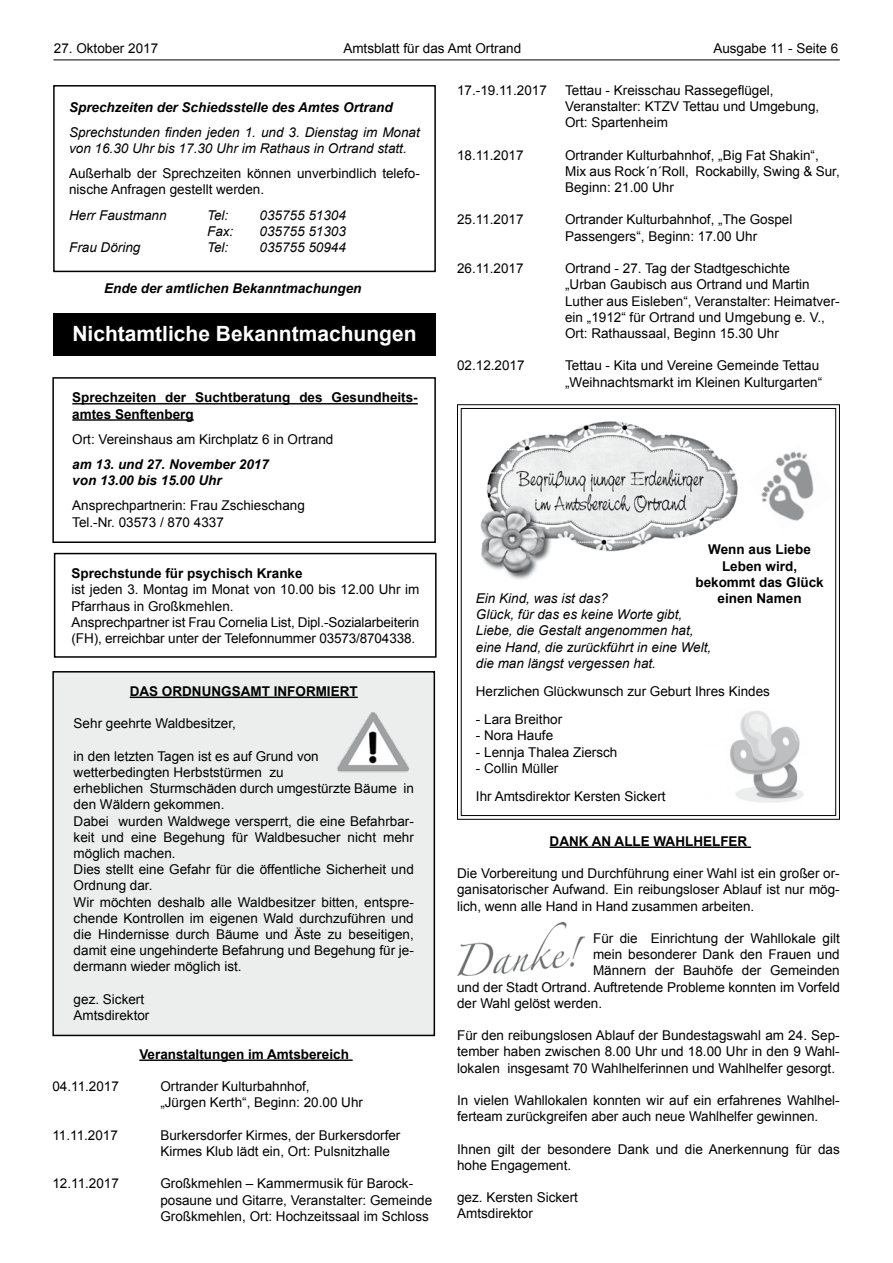
<style>
.page{position:relative;width:893px;height:1263px;background:#fff}
.page>*{position:absolute;margin:0;border:0;box-sizing:border-box;transform-origin:0 0}
.t1{font:700 21px "Arial";color:#fff}
.t2{font:13.5px/16.2px "Arial";color:#000}
.t3{font:italic 13.5px/16.2px "Arial";color:#000}
.t4{font:700 13.5px/16.2px "Arial";color:#000}
.t5{font:italic 700 13.5px/16.2px "Arial";color:#000}
</style>
<div class="page">
<hr style="left:53px;top:60px;width:787px;height:1px;background:#000">
<div style="left:53px;top:672px;width:381px;height:363px;background:#eceded"></div>
<div style="left:52px;top:671px;width:383px;height:365px;border:2px solid #000"></div>
<div style="left:53px;top:313px;width:383px;height:43px;background:#000"></div>
<div style="left:52px;top:377px;width:384px;height:166px;border:2px solid #000"></div>
<hr style="left:72px;top:403px;width:346px;height:1px;background:#000">
<hr style="left:72px;top:419px;width:122px;height:2px;background:#000">
<div style="left:54px;top:553px;width:383px;height:105px;border:2px solid #000"></div>
<svg style="left:457px;top:404px;width:383px;height:416px"></svg>
<div style="left:461px;top:408px;width:375px;height:408px;border:1px solid #000"></div>
<img style="left:473px;top:415px;width:279px;height:184px">
<img style="left:747px;top:444px;width:87px;height:87px">
<div style="left:53px;top:85px;width:383px;height:187px;border:2px solid #000"></div>
<hr style="left:130px;top:697px;width:228px;height:1px;background:#000">
<img style="left:337px;top:712px;width:72px;height:61px">
<hr style="left:139px;top:1059px;width:214px;height:2px;background:#000">
<hr style="left:550px;top:846px;width:201px;height:2px;background:#000">
<img style="left:457px;top:923px;width:128px;height:52px">
<img style="left:704px;top:707px;width:106px;height:102px">
<p class="t2" style="left:54px;top:40px;width:106px">27. Oktober 2017</p>
<p class="t2" style="left:343px;top:40px;width:179px">Amtsblatt für das Amt Ortrand</p>
<p class="t2" style="left:713px;top:40px;width:127px">Ausgabe 11 - Seite 6</p>
<p class="t5" style="left:69px;top:99px;width:325px">Sprechzeiten der Schiedsstelle des Amtes Ortrand</p>
<p class="t3" style="left:69px;top:124px;width:352px">Sprechstunden finden jeden 1. und 3. Dienstag im Monat von 16.30 Uhr bis 17.30 Uhr im Rathaus in Ortrand statt.</p>
<p class="t2" style="left:69px;top:165px;width:352px">Außerhalb der Sprechzeiten können unverbindlich telefo&shy;nische Anfragen gestellt werden.</p>
<p class="t3" style="left:69px;top:207px;width:99px">Herr Faustmann</p>
<p class="t3" style="left:207px;top:207px;width:23px">Tel:</p>
<p class="t3" style="left:260px;top:207px;width:88px">035755 51304</p>
<p class="t3" style="left:207px;top:223px;width:28px">Fax:</p>
<p class="t3" style="left:260px;top:223px;width:88px">035755 51303</p>
<p class="t3" style="left:69px;top:239px;width:73px">Frau Döring</p>
<p class="t3" style="left:207px;top:239px;width:23px">Tel:</p>
<p class="t3" style="left:260px;top:239px;width:88px">035755 50944</p>
<p class="t5" style="left:104px;top:281px;width:259px">Ende der amtlichen Bekanntmachungen</p>
<h1 class="t1" style="left:72px;top:320px;width:346px">Nichtamtliche Bekanntmachungen</h1>
<p class="t4" style="left:72px;top:390px;width:347px">Sprechzeiten der Suchtberatung des Gesundheits&shy;amtes Senftenberg</p>
<p class="t2" style="left:72px;top:431px;width:263px">Ort: Vereinshaus am Kirchplatz 6 in Ortrand</p>
<p class="t5" style="left:72px;top:456px;width:198px">am 13. und 27. November 2017 von 13.00 bis 15.00 Uhr</p>
<p class="t2" style="left:72px;top:498px;width:234px">Ansprechpartnerin: Frau Zschieschang<br>Tel.-Nr. 03573 / 870 4337</p>
<p class="t4" style="left:72px;top:566px;width:233px">Sprechstunde für psychisch Kranke</p>
<p class="t2" style="left:72px;top:582px;width:349px">ist jeden 3. Montag im Monat von 10.00 bis 12.00 Uhr im Pfarrhaus in Großkmehlen.<br>Ansprechpartner ist Frau Cornelia List, Dipl.-Sozialarbeiterin (FH), erreichbar unter der Telefonnummer 03573/8704338.</p>
<p class="t4" style="left:130px;top:683px;width:229px">DAS ORDNUNGSAMT INFORMIERT</p>
<p class="t2" style="left:74px;top:716px;width:164px">Sehr geehrte Waldbesitzer,</p>
<p class="t2" style="left:74px;top:748px;width:342px">in den letzten Tagen ist es auf Grund von wetterbedingten Herbststürmen zu<br>erheblichen Sturmschäden durch umgestürzte Bäume in den Wäldern gekommen.<br>Dabei wurden Waldwege versperrt, die eine Befahrbar&shy;keit und eine Begehung für Waldbesucher nicht mehr möglich machen.<br>Dies stellt eine Gefahr für die öffentliche Sicherheit und Ordnung dar.<br>Wir möchten deshalb alle Waldbesitzer bitten, entspre&shy;chende Kontrollen im eigenen Wald durchzuführen und die Hindernisse durch Bäume und Äste zu beseitigen, damit eine ungehinderte Befahrung und Begehung für je&shy;dermann wieder möglich ist.</p>
<p class="t2" style="left:74px;top:991px;width:77px">gez. Sickert<br>Amtsdirektor</p>
<p class="t4" style="left:139px;top:1046px;width:211px">Veranstaltungen im Amtsbereich</p>
<p class="t2" style="left:52px;top:1078px;width:68px">04.11.2017</p>
<p class="t2" style="left:160px;top:1078px;width:204px">Ortrander Kulturbahnhof,<br>„Jürgen Kerth“, Beginn: 20.00 Uhr</p>
<p class="t2" style="left:52px;top:1127px;width:67px">11.11.2017</p>
<p class="t2" style="left:160px;top:1127px;width:242px">Burkersdorfer Kirmes, der Burkersdorfer<br>Kirmes Klub lädt ein, Ort: Pulsnitzhalle</p>
<p class="t2" style="left:52px;top:1176px;width:68px">12.11.2017</p>
<p class="t2" style="left:160px;top:1176px;width:273px">Großkmehlen – Kammermusik für Barock&shy;posaune und Gitarre, Veranstalter: Gemeinde<br>Großkmehlen, Ort: Hochzeitssaal im Schloss</p>
<p class="t2" style="left:457px;top:82px;width:91px">17.-19.11.2017</p>
<p class="t2" style="left:565px;top:82px;width:256px">Tettau - Kreisschau Rassegeflügel,<br>Veranstalter: KTZV Tettau und Umgebung,<br>Ort: Spartenheim</p>
<p class="t2" style="left:457px;top:147px;width:68px">18.11.2017</p>
<p class="t2" style="left:565px;top:147px;width:276px">Ortrander Kulturbahnhof, „Big Fat Shakin“,<br>Mix aus Rock´n´Roll, Rockabilly, Swing &amp; Sur,<br>Beginn: 21.00 Uhr</p>
<p class="t2" style="left:457px;top:212px;width:68px">25.11.2017</p>
<p class="t2" style="left:565px;top:212px;width:229px">Ortrander Kulturbahnhof, „The Gospel<br>Passengers“, Beginn: 17.00 Uhr</p>
<p class="t2" style="left:457px;top:260px;width:68px">26.11.2017</p>
<p class="t2" style="left:565px;top:260px;width:276px">Ortrand - 27. Tag der Stadtgeschichte<br>„Urban Gaubisch aus Ortrand und Martin Luther aus Eisleben“, Veranstalter: Heimatver&shy;ein „1912“ für Ortrand und Umgebung e. V., Ort: Rathaussaal, Beginn 15.30 Uhr</p>
<p class="t2" style="left:457px;top:358px;width:69px">02.12.2017</p>
<p class="t2" style="left:565px;top:358px;width:259px">Tettau - Kita und Vereine Gemeinde Tettau „Weihnachtsmarkt im Kleinen Kulturgarten“</p>
<p class="t4" style="left:695px;top:542px;width:130px;text-align:center">Wenn aus Liebe<br>Leben wird, bekommt das Glück</p>
<p class="t3" style="left:476px;top:590px;width:134px">Ein Kind, was ist das?</p>
<p class="t4" style="left:717px;top:590px;width:86px">einen Namen</p>
<p class="t3" style="left:476px;top:606px;width:237px">Glück, für das es keine Worte gibt, Liebe, die Gestalt angenommen hat, eine Hand, die zurückführt in eine Welt, die man längst vergessen hat.</p>
<p class="t2" style="left:476px;top:683px;width:296px">Herzlichen Glückwunsch zur Geburt Ihres Kindes</p>
<p class="t2" style="left:476px;top:711px;width:88px">- Lara Breithor</p>
<p class="t2" style="left:476px;top:728px;width:79px">- Nora Haufe</p>
<p class="t2" style="left:476px;top:744px;width:143px">- Lennja Thalea Ziersch</p>
<p class="t2" style="left:476px;top:754px;width:191px;line-height:28.2px">- Collin Müller<br>Ihr Amtsdirektor Kersten Sickert</p>
<p class="t4" style="left:550px;top:833px;width:199px">DANK AN ALLE WAHLHELFER</p>
<p class="t2" style="left:457px;top:865px;width:384px;text-align:justify">Die Vorbereitung und Durchführung einer Wahl ist ein großer or&shy;ganisatorischer Aufwand. Ein reibungsloser Ablauf ist nur mög&shy;lich, wenn alle Hand in Hand zusammen arbeiten.</p>
<p class="t2" style="left:593px;top:930px;width:248px">Für die Einrichtung der Wahllokale gilt</p>
<p class="t2" style="left:593px;top:946px;width:248px">mein besonderer Dank den Frauen und</p>
<p class="t2" style="left:593px;top:963px;width:248px">Männern der Bauhöfe der Gemeinden</p>
<p class="t2" style="left:457px;top:979px;width:384px">und der Stadt Ortrand. Auftretende Probleme konnten im Vorfeld</p>
<p class="t2" style="left:457px;top:995px;width:147px">der Wahl gelöst werden.</p>
<p class="t2" style="left:457px;top:1027px;width:384px;text-align:justify">Für den reibungslosen Ablauf der Bundestagswahl am 24. Sep&shy;tember haben zwischen 8.00 Uhr und 18.00 Uhr in den 9 Wahl&shy;lokalen insgesamt 70 Wahlhelferinnen und Wahlhelfer gesorgt.</p>
<p class="t2" style="left:457px;top:1092px;width:384px">In vielen Wahllokalen konnten wir auf ein erfahrenes Wahlhel&shy;ferteam zurückgreifen aber auch neue Wahlhelfer gewinnen.</p>
<p class="t2" style="left:457px;top:1141px;width:384px">Ihnen gilt der besondere Dank und die Anerkennung für das hohe Engagement.</p>
<p class="t2" style="left:457px;top:1189px;width:122px">gez. Kersten Sickert<br>Amtsdirektor</p>
</div>
